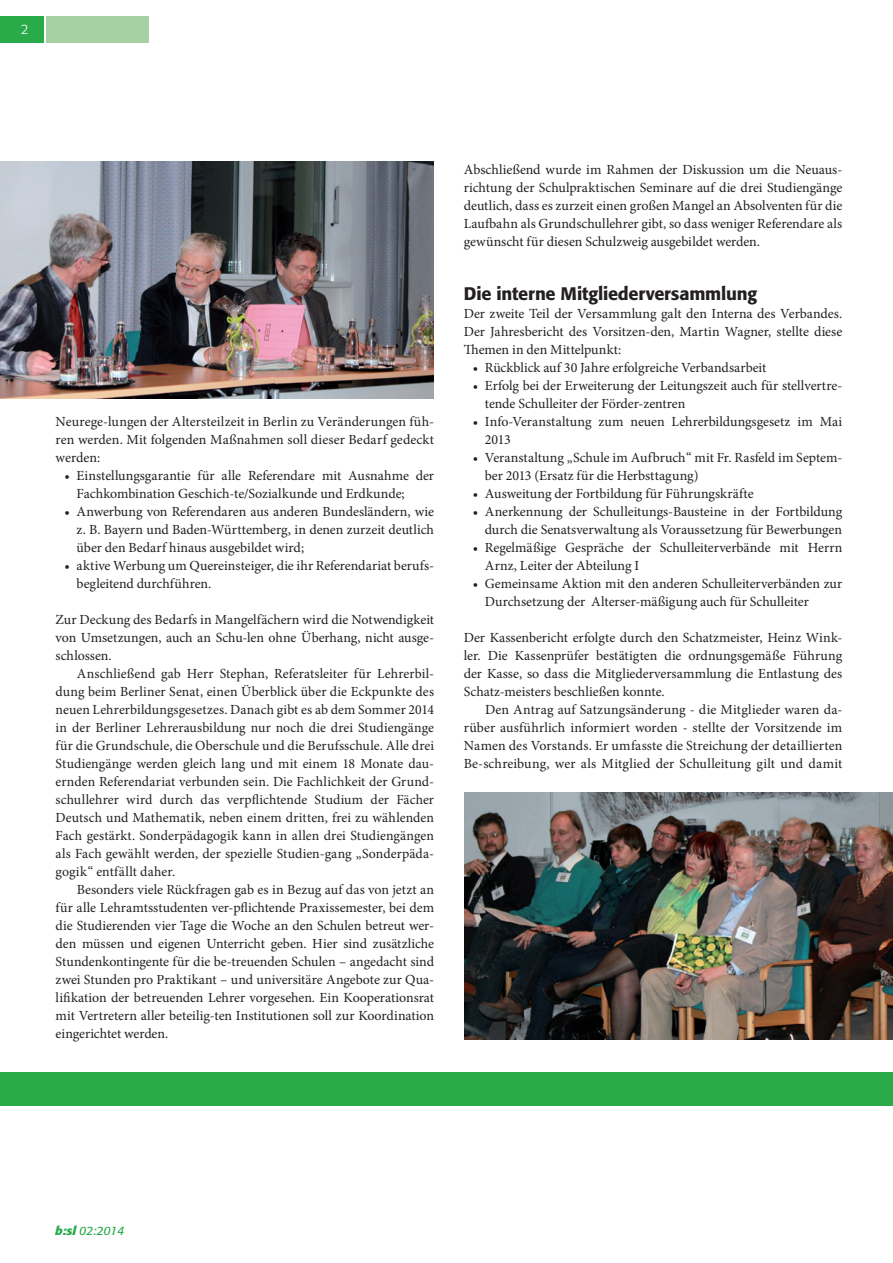
<style>
.page{position:relative;width:893px;height:1263px;background:#fff}
.page>*{position:absolute;margin:0;border:0;box-sizing:border-box;transform-origin:0 0}
.TEXT_Absatz-SUBSUB{font:500 18px "Formata";letter-spacing:-.01em;color:#231f20}
.FLIESSTEXT_Absatz_5m{font:13.95px/18px "Minion Pro";color:#231f20}
.FLIEßTEXT{font:13.95px/18px "Minion Pro";color:#231f20;text-align:justify}
.t1{font:300 13.5px "Formata";color:#fff}
.t2{font:italic 12px "Formata";color:#29ab4a}
.s1{font-weight:700}
</style>
<div class="page">
<div style="left:0;top:16px;width:44px;height:27px;background:#29ab4a"></div>
<div style="left:46px;top:16px;width:103px;height:27px;background:#a6d1a3"></div>
<div style="left:0;top:1072px;width:893px;height:34px;background:#29ab4a"></div>
<img style="left:0;top:162px;width:434px;height:236px">
<img style="left:464px;top:792px;width:429px;height:247px">
<p class="t1" style="left:21px;top:21px;width:9px">2</p>
<p class="FLIESSTEXT_Absatz_5m" style="left:56px;top:413px;width:380px;text-align:justify">Neurege-lungen der Altersteilzeit in Berlin zu Veränderungen füh&shy;ren werden. Mit folgenden Maßnahmen soll dieser Bedarf gedeckt werden:</p>
<p class="FLIESSTEXT_Absatz_5m" style="left:77px;top:467px;width:359px;text-indent:-12px">• Einstellungsgarantie für alle Referendare mit Ausnahme der<br>Fachkombination Geschich-te/Sozialkunde und Erdkunde;</p>
<p class="FLIESSTEXT_Absatz_5m" style="left:77px;top:503px;width:359px;text-align:justify;text-indent:-12px">• Anwerbung von Referendaren aus anderen Bundesländern, wie z. B. Bayern und Baden-Württemberg, in denen zurzeit deutlich über den Bedarf hinaus ausgebildet wird;</p>
<p class="FLIESSTEXT_Absatz_5m" style="left:77px;top:557px;width:359px;text-indent:-12px">• aktive Werbung um Quereinsteiger, die ihr Referendariat berufs&shy;begleitend durchführen.</p>
<p class="FLIEßTEXT" style="left:56px;top:611px;width:380px">Zur Deckung des Bedarfs in Mangelfächern wird die Notwendigkeit von Umsetzungen, auch an Schu-len ohne Überhang, nicht ausge&shy;schlossen.</p>
<p class="FLIESSTEXT_Absatz_5m" style="left:56px;top:665px;width:380px;text-align:justify;text-indent:21px">Anschließend gab Herr Stephan, Referatsleiter für Lehrerbil&shy;dung beim Berliner Senat, einen Überblick über die Eckpunkte des neuen Lehrerbildungsgesetzes. Danach gibt es ab dem Sommer 2014 in der Berliner Lehrerausbildung nur noch die drei Studiengänge für die Grundschule, die Oberschule und die Berufsschule. Alle drei Studiengänge werden gleich lang und mit einem 18 Monate dau&shy;ernden Referendariat verbunden sein. Die Fachlichkeit der Grund&shy;schullehrer wird durch das verpflichtende Studium der Fächer Deutsch und Mathematik, neben einem dritten, frei zu wählenden Fach gestärkt. Sonderpädagogik kann in allen drei Studiengängen als Fach gewählt werden, der spezielle Studien-gang „Sonderpäda&shy;gogik“ entfällt daher.</p>
<p class="FLIESSTEXT_Absatz_5m" style="left:56px;top:881px;width:380px;text-align:justify;text-indent:21px">Besonders viele Rückfragen gab es in Bezug auf das von jetzt an für alle Lehramtsstudenten ver-pflichtende Praxissemester, bei dem die Studierenden vier Tage die Woche an den Schulen betreut wer&shy;den müssen und eigenen Unterricht geben. Hier sind zusätzliche Stundenkontingente für die be-treuenden Schulen – angedacht sind zwei Stunden pro Praktikant – und universitäre Angebote zur Qua&shy;lifikation der betreuenden Lehrer vorgesehen. Ein Kooperationsrat mit Vertretern aller beteilig-ten Institutionen soll zur Koordination eingerichtet werden.</p>
<p class="FLIEßTEXT" style="left:464px;top:161px;width:380px">Abschließend wurde im Rahmen der Diskussion um die Neuaus&shy;richtung der Schulpraktischen Seminare auf die drei Studiengänge deutlich, dass es zurzeit einen großen Mangel an Absolventen für die Laufbahn als Grundschullehrer gibt, so dass weniger Referendare als gewünscht für diesen Schulzweig ausgebildet werden.</p>
<p class="TEXT_Absatz-SUBSUB" style="left:464px;top:283px;width:295px">Die interne Mitgliederversammlung</p>
<p class="FLIEßTEXT" style="left:464px;top:305px;width:380px">Der zweite Teil der Versammlung galt den Interna des Verbandes.<br>Der Jahresbericht des Vorsitzen-den, Martin Wagner, stellte diese Themen in den Mittelpunkt:</p>
<p class="FLIESSTEXT_Absatz_5m" style="left:473px;top:359px;width:295px">• Rückblick auf 30 Jahre erfolgreiche Verbandsarbeit</p>
<p class="FLIESSTEXT_Absatz_5m" style="left:485px;top:377px;width:359px;text-indent:-12px">• Erfolg bei der Erweiterung der Leitungszeit auch für stellvertre&shy;tende Schulleiter der Förder-zentren</p>
<p class="FLIESSTEXT_Absatz_5m" style="left:485px;top:413px;width:359px;text-indent:-12px">• Info-Veranstaltung zum neuen Lehrerbildungsgesetz im Mai<br>2013</p>
<p class="FLIESSTEXT_Absatz_5m" style="left:485px;top:449px;width:359px;text-indent:-12px">• Veranstaltung „Schule im Aufbruch“ mit Fr. Rasfeld im Septem&shy;ber 2013 (Ersatz für die Herbsttagung)</p>
<p class="FLIESSTEXT_Absatz_5m" style="left:473px;top:485px;width:282px">• Ausweitung der Fortbildung für Führungskräfte</p>
<p class="FLIESSTEXT_Absatz_5m" style="left:473px;top:503px;width:371px;text-align:right">• Anerkennung der Schulleitungs-Bausteine in der Fortbildung durch die Senatsverwaltung als Voraussetzung für Bewerbungen</p>
<p class="FLIESSTEXT_Absatz_5m" style="left:485px;top:539px;width:359px;text-indent:-12px">• Regelmäßige Gespräche der Schulleiterverbände mit Herrn<br>Arnz, Leiter der Abteilung I</p>
<p class="FLIESSTEXT_Absatz_5m" style="left:485px;top:575px;width:359px;text-indent:-12px">• Gemeinsame Aktion mit den anderen Schulleiterverbänden zur<br>Durchsetzung der Alterser-mäßigung auch für Schulleiter</p>
<p class="FLIEßTEXT" style="left:464px;top:629px;width:380px">Der Kassenbericht erfolgte durch den Schatzmeister, Heinz Wink&shy;ler. Die Kassenprüfer bestätigten die ordnungsgemäße Führung der Kasse, so dass die Mitgliederversammlung die Entlastung des Schatz-meisters beschließen konnte.</p>
<p class="FLIESSTEXT_Absatz_5m" style="left:464px;top:701px;width:380px;text-align:justify;text-indent:21px">Den Antrag auf Satzungsänderung - die Mitglieder waren da&shy;rüber ausführlich informiert worden - stellte der Vorsitzende im Namen des Vorstands. Er umfasste die Streichung der detaillierten Be-schreibung, wer als Mitglied der Schulleitung gilt und damit</p>
<p class="t2" style="left:55px;top:1223px;width:71px"><span class="s1">b:sl</span> 02:2014</p>
</div>
